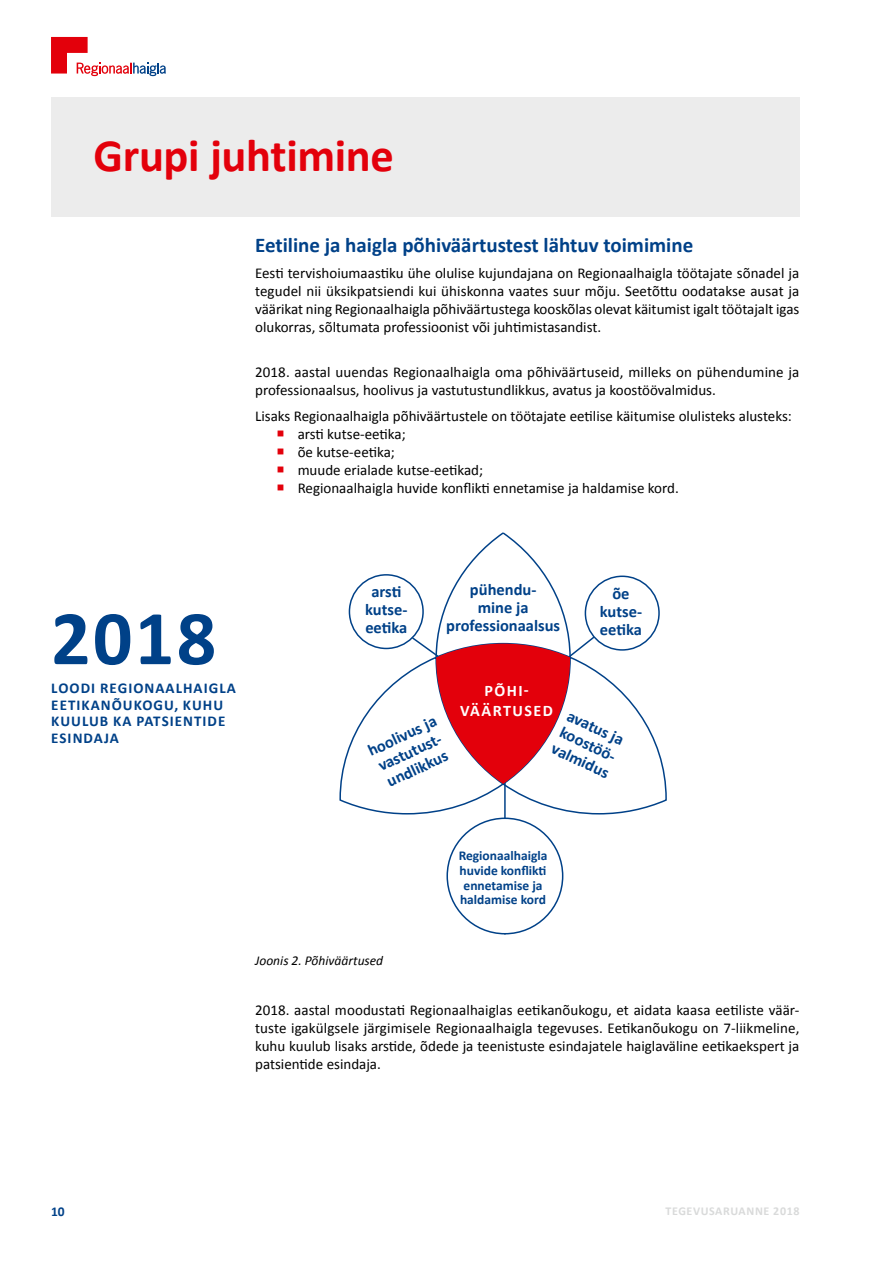
<style>
.page{position:relative;width:893px;height:1263px;background:#fff}
.page>*{position:absolute;margin:0;border:0;box-sizing:border-box;transform-origin:0 0}
.t1{font:700 78px "Calibri";color:#004188}
.t2{font:700 46.5px "Calibri";letter-spacing:-.01em;color:#e3000b}
.t3{font:700 21px "Calibri";color:#004188}
.t4{font:700 16.5px/18px "Calibri";color:#004188;text-align:center}
.t5{font:700 16.05px "Calibri";color:#fff}
.t6{font:15px/18px "Calibri";color:#000;text-align:justify}
.t7{font:700 15px "Calibri";letter-spacing:.07em;color:#004188}
.t8{font:700 13.5px/14.7px "Calibri";color:#004188}
.t9{font:italic 13.5px "Calibri";color:#000}
.t10{font:700 12px "Calibri";letter-spacing:.05em;color:#d9dada}
</style>
<div class="page">
<svg style="left:51px;top:37px;width:115px;height:39px"></svg>
<div style="left:51px;top:98px;width:748px;height:119px;background:#ececec"></div>
<hr style="left:504px;top:776px;width:2px;height:158px;background:#004188">
<div style="left:447px;top:818px;width:116px;height:116px;background:#fff;border-radius:50%"></div>
<div style="left:446px;top:817px;width:117px;height:117px;border:2px solid #004188;border-radius:50%"></div>
<svg style="left:339px;top:532px;width:328px;height:283px"></svg>
<h2 class="t2" style="left:94px;top:126px;width:302px">Grupi juhtimine</h2>
<h3 class="t3" style="left:255px;top:232px;width:440px">Eetiline ja haigla põhiväärtustest lähtuv toimimine</h3>
<p class="t6" style="left:255px;top:264px;width:546px">Eesti tervishoiumaastiku ühe olulise kujundajana on Regionaalhaigla töötajate sõnadel ja tegudel nii üksikpatsiendi kui ühiskonna vaates suur mõju. Seetõttu oodatakse ausat ja väärikat ning Regionaalhaigla põhiväärtustega kooskõlas olevat käitumist igalt töötajalt igas olukorras, sõltumata professioonist või juhtimistasandist.</p>
<p class="t6" style="left:255px;top:362px;width:546px">2018. aastal uuendas Regionaalhaigla oma põhiväärtuseid, milleks on pühendumine ja professionaalsus, hoolivus ja vastutustundlikkus, avatus ja koostöövalmidus.</p>
<p class="t6" style="left:298px;top:407px;width:496px;text-align:left;text-indent:-43px">Lisaks Regionaalhaigla põhiväärtustele on töötajate eetilise käitumise olulisteks alusteks: arsti kutse-eetika;<br>õe kutse-eetika;<br>muude erialade kutse-eetikad;<br>Regionaalhaigla huvide konflikti ennetamise ja haldamise kord.</p>
<h1 class="t1" style="left:51px;top:590px;width:167px">2018</h1>
<p class="t7" style="left:51px;top:679px;width:10px">loodi</p>
<p class="t7" style="left:100px;top:679px;width:20px">Regionaal</p>
<p class="t7" style="left:183px;top:679px;width:20px">haigla</p>
<p class="t7" style="left:51px;top:696px;width:10px">eetikan</p>
<p class="t7" style="left:112px;top:696px;width:22px">õukogu</p>
<p class="t7" style="left:175px;top:696px;width:48px">, kuhu</p>
<p class="t7" style="left:51px;top:712px;width:11px">kuulub</p>
<p class="t7" style="left:113px;top:712px;width:33px">ka patsientide</p>
<p class="t7" style="left:51px;top:729px;width:10px">esindaja</p>
<p class="t4" style="left:446px;top:580px;width:115px">pühendu-<br>mine ja professionaalsus</p>
<p class="t4" style="left:365px;top:582px;width:44px">arsti kutse&shy;eetika</p>
<p class="t4" style="left:600px;top:583px;width:44px">õe kutse&shy;eetika</p>
<p class="t4" style="left:365px;top:742px;width:76px;rotate:-25deg">hoolivus ja</p>
<p class="t4" style="left:375px;top:757px;width:73px;text-align:left;rotate:-25deg">vastutust&shy;undlikkus</p>
<p class="t5" style="left:485px;top:681px;width:45px">põhi-</p>
<p class="t5" style="left:460px;top:701px;width:12px">väärtused</p>
<p class="t4" style="left:572px;top:706px;width:65px;text-align:left;rotate:25deg">avatus ja koostöö-</p>
<p class="t4" style="left:557px;top:738px;width:63px;rotate:25deg">valmidus</p>
<p class="t9" style="left:255px;top:952px;width:130px">Joonis 2. Põhiväärtused</p>
<p class="t8" style="left:459px;top:848px;width:90px">Regionaalhaigla huvide konflikti ennetamise ja haldamise kord</p>
<p class="t6" style="left:255px;top:1000px;width:546px">2018. aastal moodustati Regionaalhaiglas eetikanõukogu, et aidata kaasa eetiliste väär&shy;tuste igakülgsele järgimisele Regionaalhaigla tegevuses. Eetikanõukogu on 7-liikmeline, kuhu kuulub lisaks arstide, õdede ja teenistuste esindajatele haiglaväline eetikaekspert ja patsientide esindaja.</p>
<p class="t8" style="left:51px;top:1204px;width:15px">10</p>
<p class="t10" style="left:665px;top:1203px;width:135px">TEGEVUSARUANNE 2018</p>
</div>
